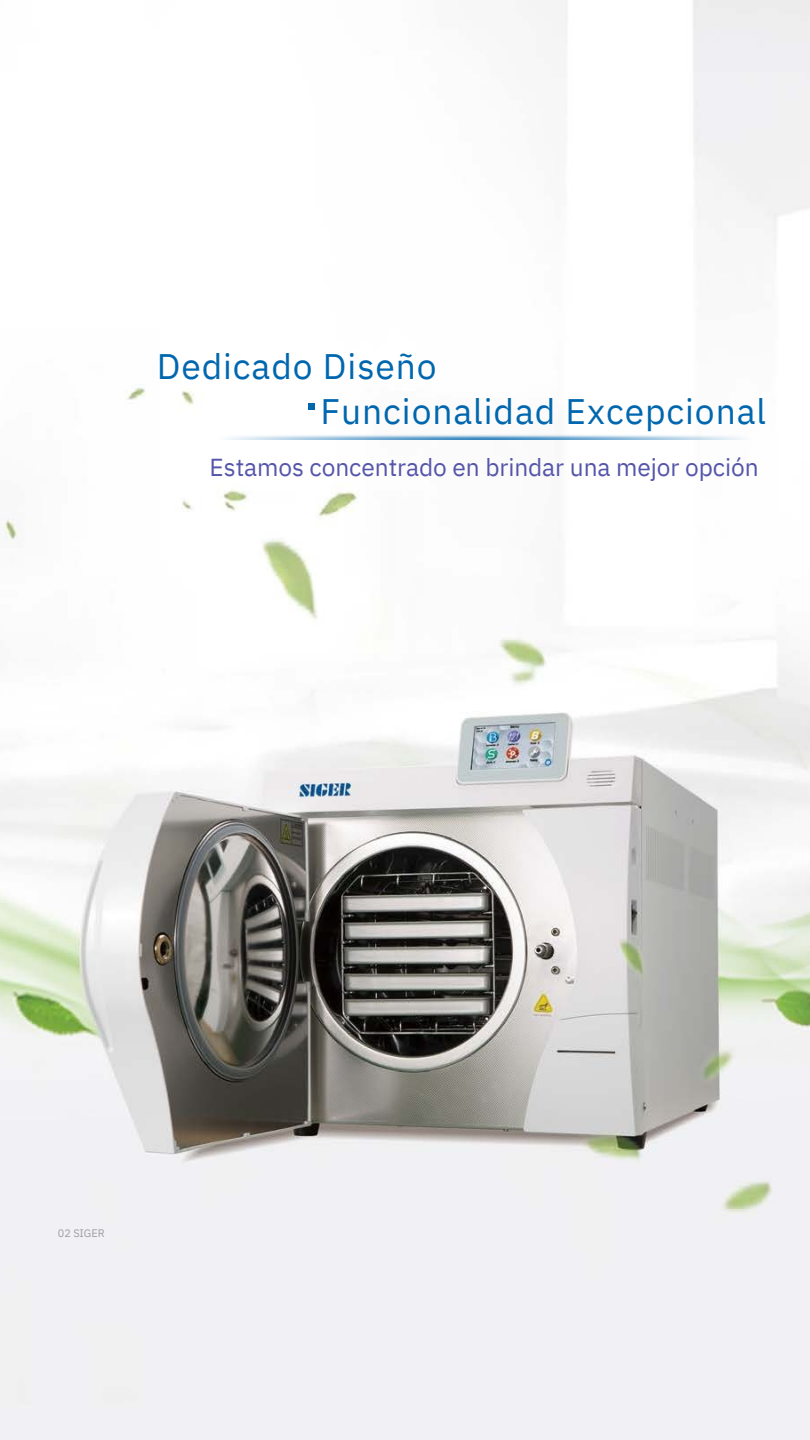
<style>
.page{position:relative;width:810px;height:1440px;background:#fff}
.page>*{position:absolute;margin:0;border:0;box-sizing:border-box;transform-origin:0 0}
.t1{font:35.4px/44.9px "IBM Plex Sans";letter-spacing:.025em;color:#0067af}
.t2{font:24.5px "IBM Plex Sans";letter-spacing:-.005em;color:#55a}
.t3{font:10.9px "IBM Plex Sans";letter-spacing:-.005em;color:#9fa0a0}
</style>
<div class="page">
<img style="left:0;top:0;width:810px;height:1440px">
<img style="left:218px;top:434px;width:535px;height:5px">
<svg style="left:309px;top:403px;width:6px;height:6px"></svg>
<p class="t1" style="left:321px;top:343px;width:447px;text-indent:-164px">Dedicado Diseño<br>Funcionalidad Excepcional</p>
<h2 class="t2" style="left:210px;top:451px;width:550px">Estamos concentrado en brindar una mejor opción</h2>
<h1 class="t3" style="left:58px;top:1225px;width:48px">02 SIGER</h1>
</div>
